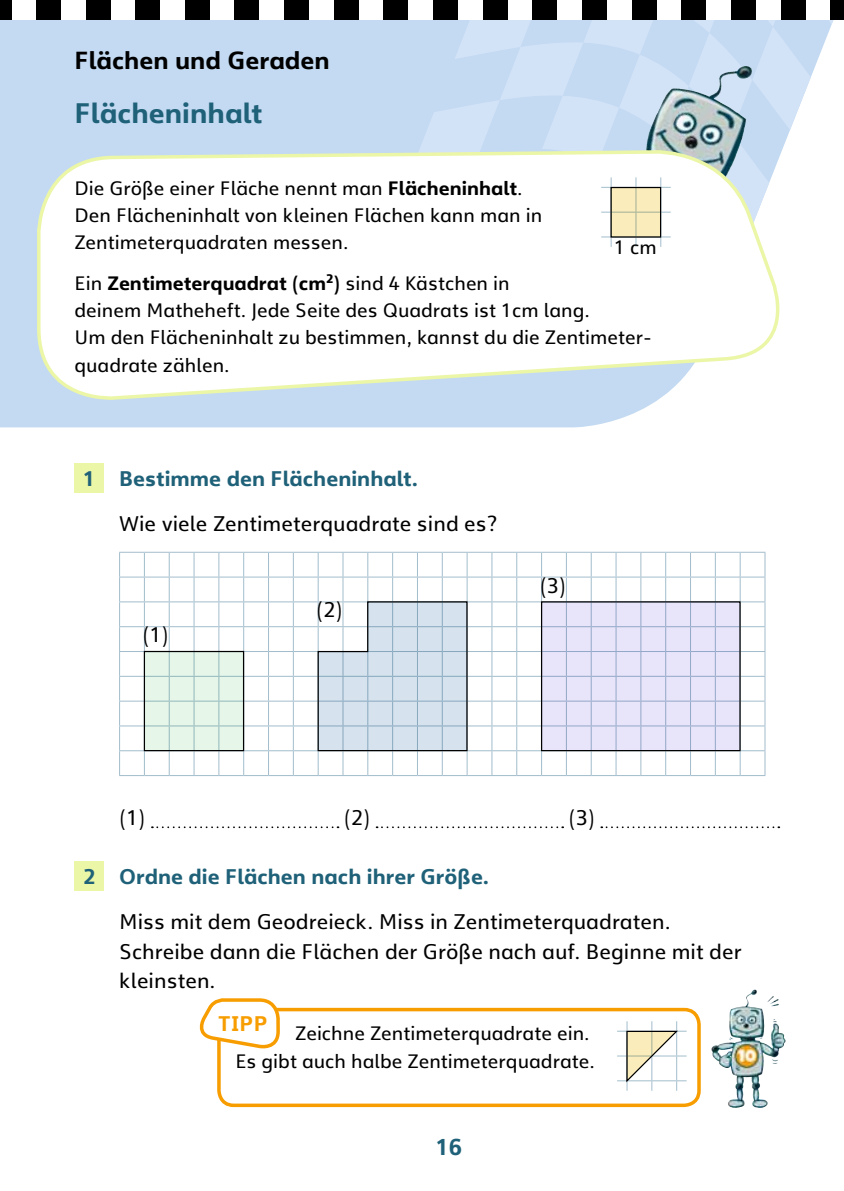
<style>
.page{position:relative;width:844px;height:1191px;background:#fff}
.page>*{position:absolute;margin:0;border:0;box-sizing:border-box;transform-origin:0 0}
.t1{font:700 28px "bs Fritz Gru 1";color:#1f6178}
.t2{font:700 24.5px "bs Fritz Gru 1";color:#000}
.t3{font:700 22.75px "bs Fritz Gru 1";color:#1f6178}
.t4{font:21px/29.8px "bs Fritz Gru 1";color:#000}
.t5{font:700 21px "bs Fritz Gru 1";color:#1f6178}
.t6{font:700 21px "bs Fritz Gru 1";color:#f79d00}
.t7{font:19.25px/27.1px "bs Fritz Gru 1";color:#000}
.s1{font-weight:700}
</style>
<div class="page">
<div style="left:0;top:20px;width:653px;height:407px;background:#c3daf2"></div>
<svg style="left:152px;top:826px;width:186px;height:2px"></svg>
<svg style="left:376px;top:826px;width:187px;height:2px"></svg>
<svg style="left:601px;top:826px;width:178px;height:2px"></svg>
<svg style="left:35px;top:148px;width:745px;height:255px"></svg>
<div style="left:217px;top:1007px;width:483px;height:100px;border:4px solid #f79d00;border-radius:15px"></div>
<svg style="left:195px;top:20px;width:86px;height:1030px"></svg>
<img style="left:711px;top:990px;width:43px;height:68px">
<div style="left:74px;top:463px;width:30px;height:30px;background:#ecf6a7"></div>
<div style="left:74px;top:861px;width:30px;height:30px;background:#ecf6a7"></div>
<div style="left:0;top:0;width:11px;height:20px;background:#000"></div>
<div style="left:36px;top:0;width:25px;height:20px;background:#000"></div>
<div style="left:86px;top:0;width:24px;height:20px;background:#000"></div>
<div style="left:135px;top:0;width:25px;height:20px;background:#000"></div>
<div style="left:185px;top:0;width:25px;height:20px;background:#000"></div>
<div style="left:234px;top:0;width:25px;height:20px;background:#000"></div>
<div style="left:284px;top:0;width:25px;height:20px;background:#000"></div>
<div style="left:334px;top:0;width:24px;height:20px;background:#000"></div>
<div style="left:383px;top:0;width:25px;height:20px;background:#000"></div>
<div style="left:830px;top:0;width:13px;height:20px;background:#000"></div>
<svg style="left:413px;top:0;width:421px;height:247px"></svg>
<div style="left:611px;top:187px;width:49px;height:50px;background:#fbecbc"></div>
<div style="left:610px;top:187px;width:51px;height:51px;border:1px solid #000"></div>
<svg style="left:119px;top:552px;width:646px;height:224px"></svg>
<svg style="left:617px;top:1021px;width:69px;height:69px"></svg>
<p class="t2" style="left:74px;top:45px;width:257px">Flächen und Geraden</p>
<h1 class="t1" style="left:74px;top:96px;width:189px">Flächeninhalt</h1>
<p class="t7" style="left:74px;top:175px;width:469px">Die Größe einer Fläche nennt man <span class="s1">Flächeninhalt</span>.<br>Den Flächeninhalt von kleinen Flächen kann man in<br>Zentimeterquadraten messen.</p>
<p class="t7" style="left:74px;top:270px;width:578px">Ein <span class="s1">Zentimeterquadrat (cm²)</span> sind 4 Kästchen in<br>deinem Matheheft. Jede Seite des Quadrats ist 1cm lang.<br>Um den Flächeninhalt zu bestimmen, kannst du die Zentimeter&shy;quadrate zählen.</p>
<p class="t7" style="left:614px;top:234px;width:44px">1 cm</p>
<p class="t5" style="left:83px;top:465px;width:13px">1</p>
<p class="t5" style="left:119px;top:465px;width:300px">Bestimme den Flächeninhalt.</p>
<p class="t4" style="left:119px;top:508px;width:379px">Wie viele Zentimeterquadrate sind es?</p>
<p class="t4" style="left:142px;top:620px;width:28px">(1)</p>
<p class="t4" style="left:316px;top:595px;width:28px">(2)</p>
<p class="t4" style="left:539px;top:570px;width:28px">(3)</p>
<p class="t5" style="left:83px;top:863px;width:13px">2</p>
<p class="t4" style="left:119px;top:802px;width:28px">(1)</p>
<p class="t4" style="left:344px;top:802px;width:28px">(2)</p>
<p class="t4" style="left:568px;top:802px;width:28px">(3)</p>
<p class="t5" style="left:119px;top:863px;width:371px">Ordne die Flächen nach ihrer Größe.</p>
<p class="t4" style="left:119px;top:906px;width:624px">Miss mit dem Geodreieck. Miss in Zentimeterquadraten.<br>Schreibe dann die Flächen der Größe nach auf. Beginne mit der kleinsten.</p>
<p class="t7" style="left:235px;top:1020px;width:361px;text-align:right">Zeichne Zentimeterquadrate ein.<br>Es gibt auch halbe Zentimeterquadrate.</p>
<p class="t6" style="left:218px;top:1010px;width:51px">TIPP</p>
<p class="t3" style="left:436px;top:1132px;width:27px">16</p>
</div>
